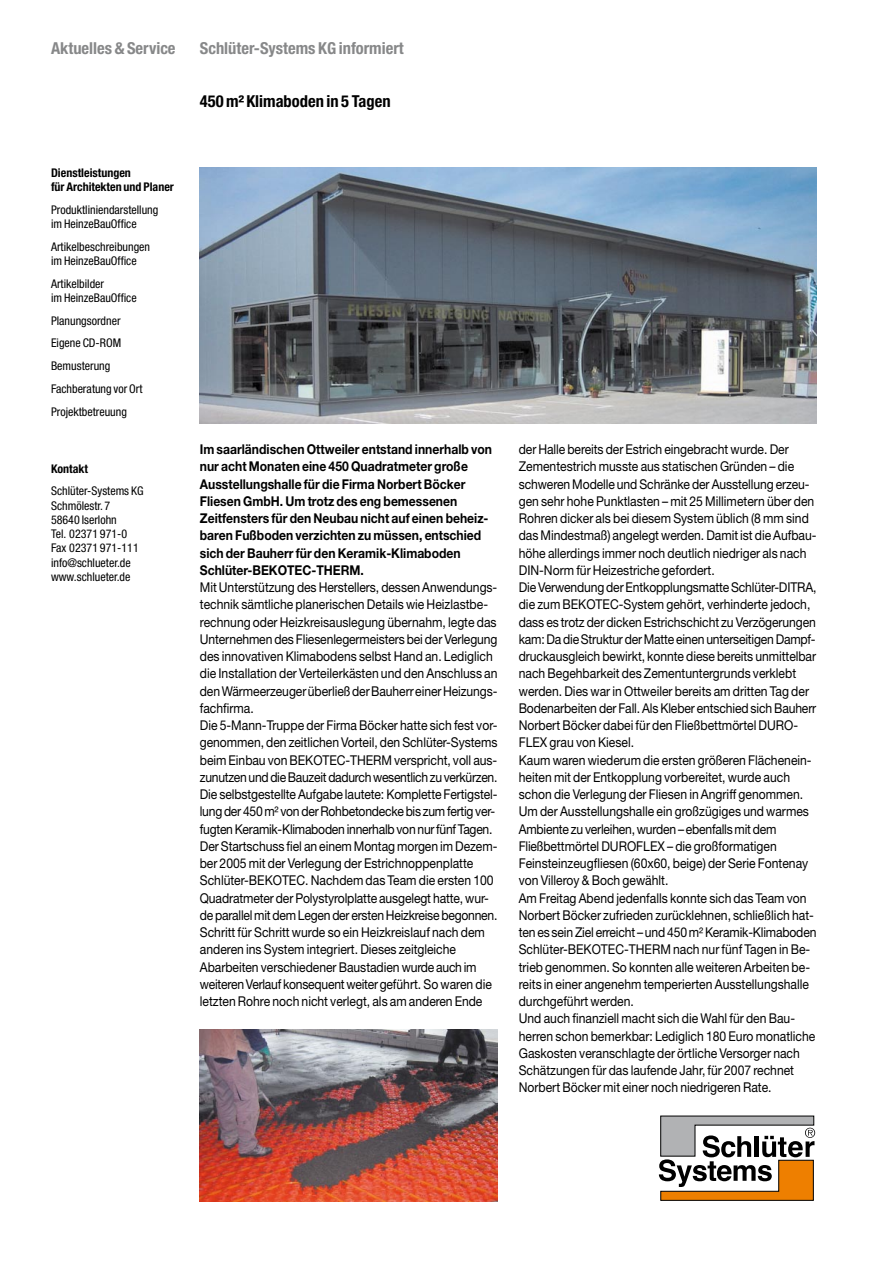
<style>
.page{position:relative;width:893px;height:1263px;background:#fff}
.page>*{position:absolute;margin:0;border:0;box-sizing:border-box;transform-origin:0 0}
.t1{font:700 condensed 16.5px "Helvetica Neue LT Std";color:#878889}
.t2{font:700 condensed 16.5px "Helvetica Neue LT Std";color:#000}
.t3{font:13.5px/17.2px "Helvetica Neue LT Std";color:#000;scale:.9 1}
.t4{font:700 13.5px/17.2px "Helvetica Neue LT Std";color:#000;scale:.9 1}
.t5{font:condensed 12px/14.2px "Helvetica Neue LT Std";color:#000}
.t6{font:700 condensed 12px/14.2px "Helvetica Neue LT Std";color:#000}
</style>
<div class="page">
<img style="left:200px;top:168px;width:616px;height:255px">
<img style="left:200px;top:1029px;width:297px;height:172px">
<svg style="left:659px;top:1115px;width:156px;height:86px"></svg>
<p class="t1" style="left:51px;top:38px;width:126px">Aktuelles &amp; Service</p>
<p class="t6" style="left:51px;top:165px;width:124px">Dienstleistungen<br>für Architekten und Planer</p>
<p class="t5" style="left:51px;top:202px;width:109px">Produktliniendarstellung im HeinzeBauOffice</p>
<p class="t5" style="left:51px;top:239px;width:101px">Artikelbeschreibungen im HeinzeBauOffice</p>
<p class="t5" style="left:51px;top:276px;width:87px">Artikelbilder<br>im HeinzeBauOffice</p>
<p class="t5" style="left:51px;top:309px;width:93px;line-height:22.8px">Planungsordner<br>Eigene CD-ROM<br>Bemusterung<br>Fachberatung vor Ort<br>Projektbetreuung</p>
<p class="t6" style="left:51px;top:461px;width:39px">Kontakt</p>
<p class="t5" style="left:51px;top:484px;width:94px">Schlüter-Systems KG<br>Schmölestr. 7<br>58640 Iserlohn<br>Tel. 02371 971-0<br>Fax 02371 971-111 info@schlueter.de www.schlueter.de</p>
<p class="t1" style="left:200px;top:38px;width:205px">Schlüter-Systems KG informiert</p>
<p class="t2" style="left:200px;top:92px;width:192px">450 m² Klimaboden in 5 Tagen</p>
<p class="t4" style="left:200px;top:440px;width:326px">Im saarländischen Ottweiler entstand innerhalb von nur acht Monaten eine 450 Quadratmeter große Ausstellungshalle für die Firma Norbert Böcker Fliesen GmbH. Um trotz des eng bemessenen Zeitfensters für den Neubau nicht auf einen beheiz&shy;baren Fußboden verzichten zu müssen, entschied sich der Bauherr für den Keramik-Klimaboden Schlüter-BEKOTEC-THERM.</p>
<p class="t3" style="left:200px;top:578px;width:332px">Mit Unterstützung des Herstellers, dessen Anwendungs&shy;technik sämtliche planerischen Details wie Heizlastbe&shy;rechnung oder Heizkreisauslegung übernahm, legte das Unternehmen des Fliesenlegermeisters bei der Verlegung des innovativen Klimabodens selbst Hand an. Lediglich die Installation der Verteilerkästen und den Anschluss an den Wärmeerzeuger überließ der Bauherr einer Heizungs&shy;fachfirma.<br>Die 5-Mann-Truppe der Firma Böcker hatte sich fest vor&shy;genommen, den zeitlichen Vorteil, den Schlüter-Systems beim Einbau von BEKOTEC-THERM verspricht, voll aus&shy;zunutzen und die Bauzeit dadurch wesentlich zu verkürzen.<br>Die selbstgestellte Aufgabe lautete: Komplette Fertigstel&shy;lung der 450 m² von der Rohbetondecke bis zum fertig ver&shy;fugten Keramik-Klimaboden innerhalb von nur fünf Tagen.<br>Der Startschuss fiel an einem Montag morgen im Dezem&shy;ber 2005 mit der Verlegung der Estrichnoppenplatte Schlüter-BEKOTEC. Nachdem das Team die ersten 100<br>Quadratmeter der Polystyrolplatte ausgelegt hatte, wur&shy;de parallel mit dem Legen der ersten Heizkreise begonnen.<br>Schritt für Schritt wurde so ein Heizkreislauf nach dem anderen ins System integriert. Dieses zeitgleiche Abarbeiten verschiedener Baustadien wurde auch im weiteren Verlauf konsequent weiter geführt. So waren die letzten Rohre noch nicht verlegt, als am an-deren Ende</p>
<p class="t3" style="left:519px;top:440px;width:332px">der Halle bereits der Estrich eingebracht wurde. Der Zementestrich musste aus statischen Gründen – die schweren Modelle und Schränke der Ausstellung erzeu&shy;gen sehr hohe Punktlasten – mit 25 Millimetern über den Rohren dicker als bei diesem System üblich (8 mm sind das Mindestmaß) angelegt werden. Damit ist die Aufbau&shy;höhe allerdings immer noch deutlich niedriger als nach DIN-Norm für Heizestriche gefordert.<br>Die Verwendung der Entkopplungsmatte Schlüter-DITRA, die zum BEKOTEC-System gehört, verhinderte jedoch, dass es trotz der dicken Estrichschicht zu Verzögerungen kam: Da die Struktur der Matte einen unterseitigen Dampf&shy;druckausgleich bewirkt, konnte diese bereits unmittelbar nach Begehbarkeit des Zementuntergrunds verklebt werden. Dies war in Ottweiler bereits am dritten Tag der Bodenarbeiten der Fall. Als Kleber entschied sich Bauherr Norbert Böcker dabei für den Fließbettmörtel DURO-FLEX grau von Kiesel.<br>Kaum waren wiederum die ersten größeren Flächenein&shy;heiten mit der Entkopplung vorbereitet, wurde auch schon die Verlegung der Fliesen in Angriff genommen.<br>Um der Ausstellungshalle ein großzügiges und warmes Ambiente zu verleihen, wurden – ebenfalls mit dem Fließ----bettmörtel DUROFLEX – die großformatigen Feinsteinzeugfliesen (60x60, beige) der Serie Fontenay von Villeroy &amp; Boch gewählt.<br>Am Freitag Abend jedenfalls konnte sich das Team von Norbert Böcker zufrieden zurücklehnen, schließlich hat&shy;ten es sein Ziel erreicht – und 450 m² Keramik-Klimaboden Schlüter-BEKOTEC-THERM nach nur fünf Tagen in Be&shy;trieb genommen. So konnten alle weiteren Arbeiten be&shy;reits in einer angenehm temperierten Ausstellungshalle durchgeführt werden.<br>Und auch finanziell macht sich die Wahl für den Bau&shy;herren schon bemerkbar: Lediglich 180 Euro monatliche Gaskosten veranschlagte der örtliche Versorger nach Schätzungen für das laufende Jahr, für 2007 rechnet Norbert Böcker mit einer noch niedrigeren Rate.</p>
</div>
